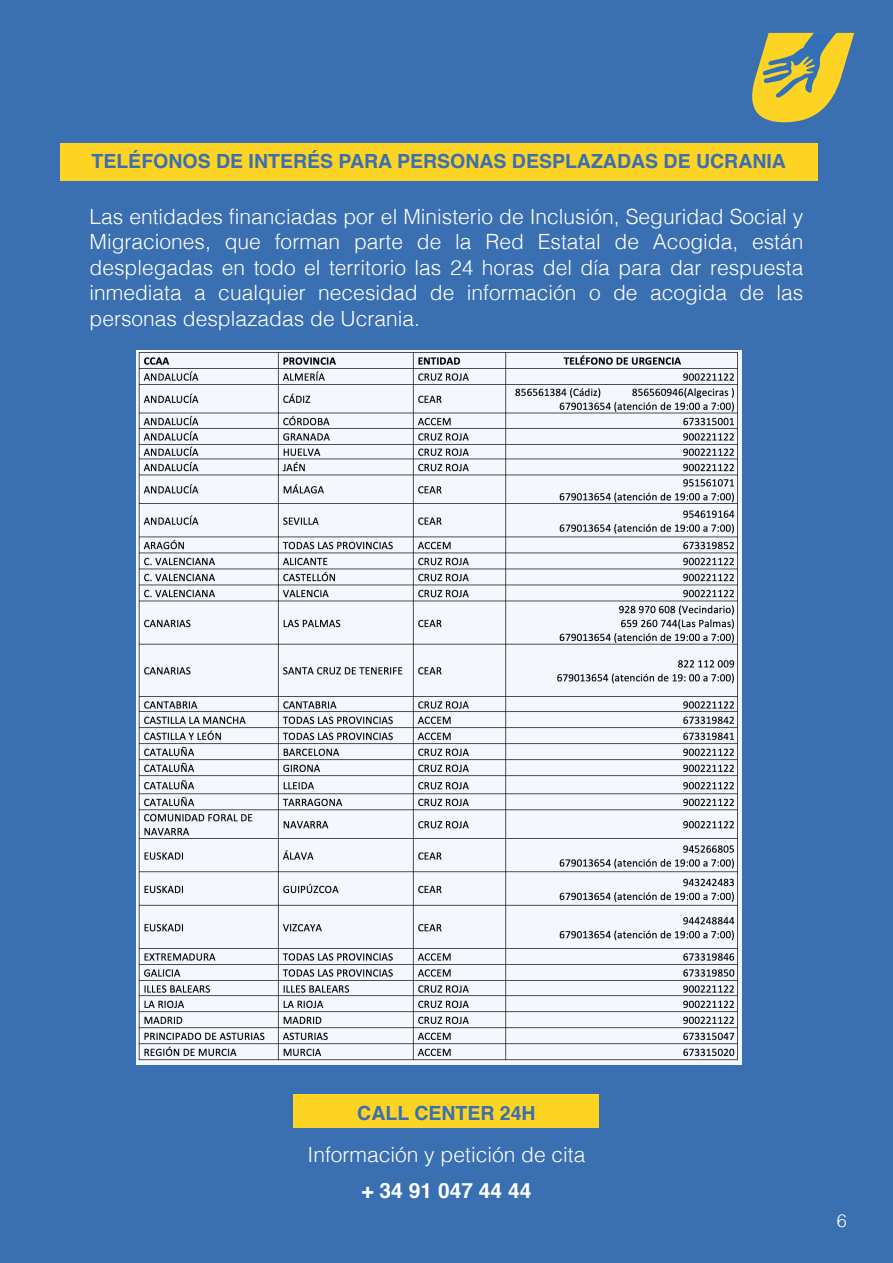
<style>
.page{position:relative;width:893px;height:1263px;background:#3a6fb1}
.page>*{position:absolute;margin:0;border:0;box-sizing:border-box;transform-origin:0 0}
.t1{font:300 21px/25.5px "Helvetica";color:#fff;text-align:justify}
.t2{font:700 21px "Helvetica";color:#fff}
.t3{font:700 19.5px "Helvetica";color:#3a6fb1}
.t4{font:300 18px "Helvetica";color:#fff}
</style>
<div class="page">
<svg style="left:752px;top:33px;width:102px;height:89px"></svg>
<div style="left:60px;top:143px;width:758px;height:37px;background:#fdd324"></div>
<img style="left:137px;top:351px;width:604px;height:713px">
<div style="left:294px;top:1094px;width:305px;height:34px;background:#fdd324"></div>
<p class="t3" style="left:91px;top:145px;width:696px">TELÉFONOS DE INTERÉS PARA PERSONAS DESPLAZADAS DE UCRANIA</p>
<p class="t1" style="left:90px;top:202px;width:715px">Las entidades financiadas por el Ministerio de Inclusión, Seguridad Social y Migraciones, que forman parte de la Red Estatal de Acogida, están desplegadas en todo el territorio las 24 horas del día para dar respuesta inmediata a cualquier necesidad de información o de acogida de las personas desplazadas de Ucrania.</p>
<p class="t3" style="left:357px;top:1097px;width:180px">CALL CENTER 24H</p>
<p class="t1" style="left:308px;top:1140px;width:279px">Información y petición de cita</p>
<p class="t2" style="left:362px;top:1174px;width:171px">+ 34 91 047 44 44</p>
<p class="t4" style="left:837px;top:1205px;width:12px">6</p>
</div>
